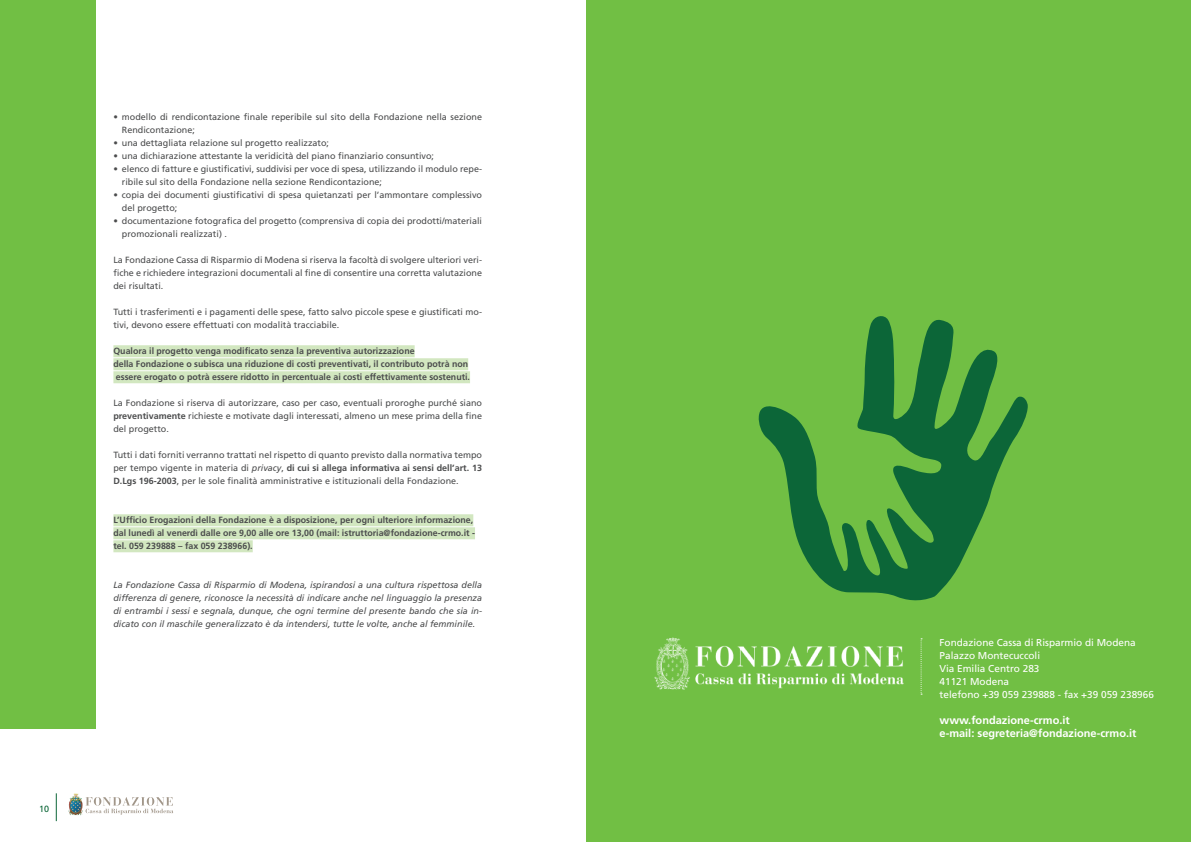
<style>
.page{position:relative;width:1191px;height:842px;background:#fff}
.page>*{position:absolute;margin:0;border:0;box-sizing:border-box;transform-origin:0 0}
.testo_9_13{font:700 11px "Frutiger";color:#fff}
.testo_9_13-2{font:10px "Frutiger";color:#fff}
.testo_9_13-3{font:9px/13px "Frutiger";color:#4b4c4d}
.sottolineato{font:700 9px "Frutiger";color:#4b4c4d}
.testo_9_13-4{font:italic 9px/13px "Frutiger";color:#4b4c4d;text-align:justify}
.t1{font:9px "Frutiger";color:#0c6638}
.s1{font-weight:700}
.s2{font-style:italic}
</style>
<div class="page">
<svg style="left:56px;top:793px;width:1px;height:28px"></svg>
<svg style="left:86px;top:797px;width:87px;height:18px"></svg>
<svg style="left:73px;top:793px;width:6px;height:3px"></svg>
<div style="left:0;top:0;width:95px;height:729px;background:#71bf44"></div>
<div style="left:113px;top:345px;width:302px;height:12px;background:#d2e7c0"></div>
<div style="left:113px;top:358px;width:355px;height:12px;background:#d2e7c0"></div>
<div style="left:113px;top:371px;width:357px;height:12px;background:#d2e7c0"></div>
<div style="left:113px;top:514px;width:360px;height:12px;background:#d2e7c0"></div>
<div style="left:113px;top:527px;width:362px;height:12px;background:#d2e7c0"></div>
<div style="left:113px;top:540px;width:140px;height:12px;background:#d2e7c0"></div>
<div style="left:587px;top:0;width:604px;height:842px;background:#71bf44"></div>
<img style="left:654px;top:637px;width:269px;height:58px">
<svg style="left:920px;top:638px;width:2px;height:57px"></svg>
<svg style="left:758px;top:316px;width:269px;height:285px"></svg>
<p class="testo_9_13-3" style="left:122px;top:111px;width:362px;text-indent:-9px">• modello di rendicontazione finale reperibile sul sito della Fondazione nella sezione<br>Rendicontazione;</p>
<p class="testo_9_13-3" style="left:113px;top:137px;width:217px">• una dettagliata relazione sul progetto realizzato;</p>
<p class="testo_9_13-3" style="left:113px;top:150px;width:322px">• una dichiarazione attestante la veridicità del piano finanziario consuntivo;</p>
<p class="testo_9_13-3" style="left:122px;top:163px;width:362px;text-indent:-9px">• elenco di fatture e giustificativi, suddivisi per voce di spesa, utilizzando il modulo repe&shy;ribile sul sito della Fondazione nella sezione Rendicontazione;</p>
<p class="testo_9_13-3" style="left:122px;top:189px;width:361px;text-indent:-9px">• copia dei documenti giustificativi di spesa quietanzati per l’ammontare complessivo del progetto;</p>
<p class="testo_9_13-3" style="left:122px;top:215px;width:361px;text-indent:-9px">• documentazione fotografica del progetto (comprensiva di copia dei prodotti/materiali promozionali realizzati) .</p>
<p class="testo_9_13-3" style="left:113px;top:254px;width:370px;text-align:justify">La Fondazione Cassa di Risparmio di Modena si riserva la facoltà di svolgere ulteriori veri&shy;fiche e richiedere integrazioni documentali al fine di consentire una corretta valutazione dei risultati.</p>
<p class="testo_9_13-3" style="left:113px;top:306px;width:370px">Tutti i trasferimenti e i pagamenti delle spese, fatto salvo piccole spese e giustificati mo&shy;tivi, devono essere effettuati con modalità tracciabile.</p>
<p class="sottolineato" style="left:113px;top:346px;width:303px">Qualora il progetto venga modificato senza la preventiva autorizzazione</p>
<p class="sottolineato" style="left:113px;top:359px;width:356px">della Fondazione o subisca una riduzione di costi preventivati, il contributo potrà non</p>
<p class="sottolineato" style="left:116px;top:372px;width:356px">essere erogato o potrà essere ridotto in percentuale ai costi effettivamente sostenuti.</p>
<p class="testo_9_13-3" style="left:113px;top:397px;width:370px;text-align:justify">La Fondazione si riserva di autorizzare, caso per caso, eventuali proroghe purché siano <span class="s1">preventivamente</span> richieste e motivate dagli interessati, almeno un mese prima della fine del progetto.</p>
<p class="testo_9_13-3" style="left:113px;top:449px;width:370px;text-align:justify">Tutti i dati forniti verranno trattati nel rispetto di quanto previsto dalla normativa tempo per tempo vigente in materia di <span class="s2">privacy</span>, <span class="s1">di cui si allega informativa ai sensi dell’art. 13<br>D.Lgs 196-2003</span>, per le sole finalità amministrative e istituzionali della Fondazione.</p>
<p class="sottolineato" style="left:113px;top:515px;width:361px">L’Ufficio Erogazioni della Fondazione è a disposizione, per ogni ulteriore informazione,</p>
<p class="sottolineato" style="left:113px;top:528px;width:363px">dal lunedì al venerdì dalle ore 9,00 alle ore 13,00 (mail: istruttoria@fondazione-crmo.it -</p>
<p class="sottolineato" style="left:113px;top:541px;width:141px">tel. 059 239888 – fax 059 238966).</p>
<p class="testo_9_13-4" style="left:113px;top:579px;width:370px">La Fondazione Cassa di Risparmio di Modena, ispirandosi a una cultura rispettosa della differenza di genere, riconosce la necessità di indicare anche nel linguaggio la presenza di entrambi i sessi e segnala, dunque, che ogni termine del presente bando che sia in&shy;dicato con il maschile generalizzato è da intendersi, tutte le volte, anche al femminile.</p>
<p class="t1" style="left:39px;top:804px;width:12px">10</p>
<p class="testo_9_13-2" style="left:939px;top:636px;width:198px">Fondazione Cassa di Risparmio di Modena</p>
<p class="testo_9_13-2" style="left:939px;top:649px;width:102px">Palazzo Montecuccoli</p>
<p class="testo_9_13-2" style="left:939px;top:662px;width:101px">Via Emilia Centro 283</p>
<p class="testo_9_13-2" style="left:939px;top:675px;width:71px">41121 Modena</p>
<p class="testo_9_13-2" style="left:939px;top:688px;width:216px">telefono +39 059 239888 - fax +39 059 238966</p>
<p class="testo_9_13" style="left:939px;top:713px;width:132px">www.fondazione-crmo.it</p>
<p class="testo_9_13" style="left:939px;top:726px;width:198px">e-mail: segreteria@fondazione-crmo.it</p>
</div>
